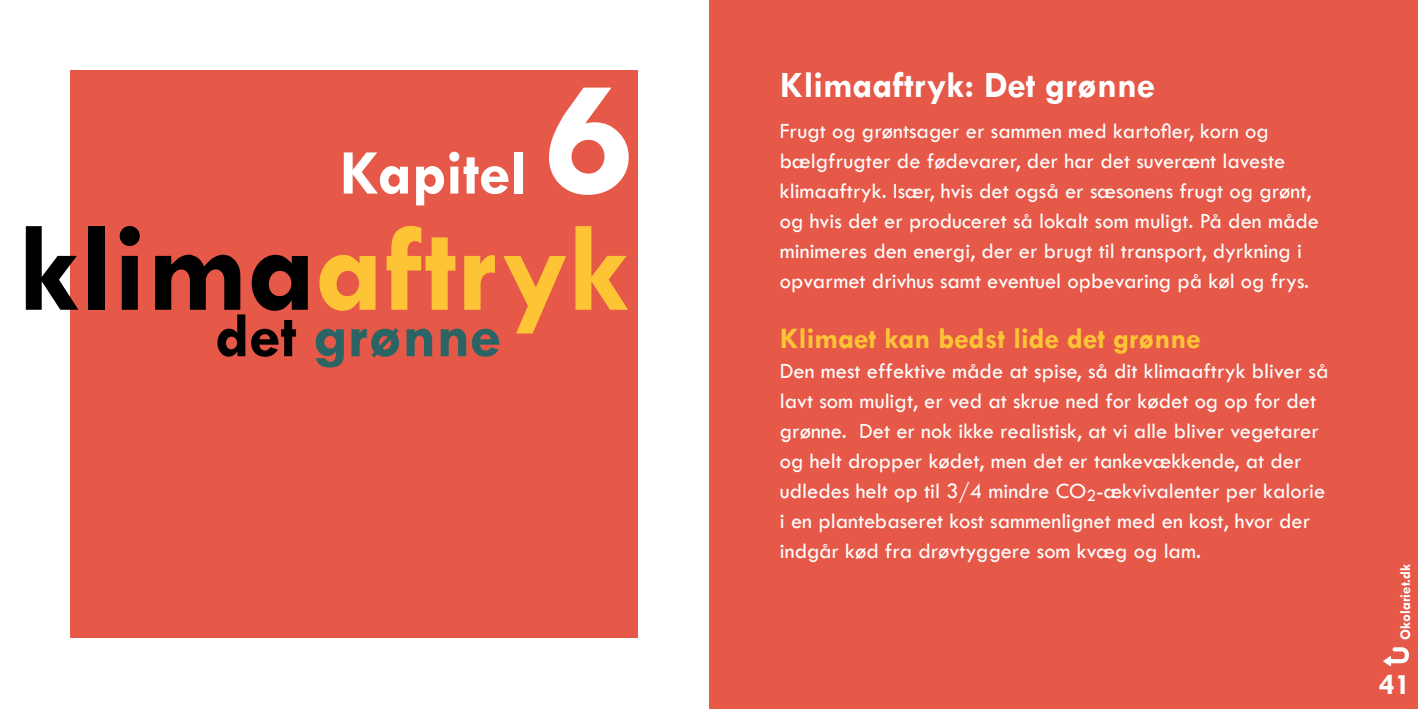
<style>
.page{position:relative;width:1418px;height:709px;background:#fff}
.page>*{position:absolute;margin:0;border:0;box-sizing:border-box;transform-origin:0 0}
.t1{font:700 170px "Tw Cen";color:#fff}
.t2{font:700 128.25px "Tw Cen";color:#fdc536}
.t3{font:700 64.12px "Tw Cen";color:#2a6464}
.t4{font:700 64.12px "Tw Cen";color:#fff}
.t5{font:700 37.5px "Tw Cen";color:#fff}
.t6{font:700 30px "Tw Cen";color:#fdc536}
.t7{font:700 30px "Tw Cen";color:#fff}
.t8{font:22.5px/30px "Tw Cen";color:#fff}
.t9{font:700 15px "Tw Cen";color:#fff}
.s1{color:#000}
</style>
<div class="page">
<div style="left:71px;top:71px;width:567px;height:567px;background:#e65848"></div>
<div style="left:709px;top:0;width:708px;height:709px;background:#e65848"></div>
<svg style="left:1383px;top:647px;width:25px;height:19px"></svg>
<h3 class="t4" style="left:339px;top:135px;width:189px">Kapitel</h3>
<h1 class="t1" style="left:544px;top:38px;width:92px">6</h1>
<h2 class="t2" style="left:19px;top:192px;width:612px"><span class="s1">klima</span>aftryk</h2>
<h3 class="t3" style="left:215px;top:297px;width:287px"><span class="s1">det</span> grønne</h3>
<h3 class="t5" style="left:780px;top:62px;width:376px">Klimaaftryk: Det grønne</h3>
<p class="t8" style="left:780px;top:116px;width:541px">Frugt og grøntsager er sammen med kartofler, korn og bælgfrugter de fødevarer, der har det suverænt laveste klimaaftryk. Især, hvis det også er sæsonens frugt og grønt, og hvis det er produceret så lokalt som muligt. På den måde minimeres den energi, der er brugt til transport, dyrkning i opvarmet drivhus samt eventuel opbevaring på køl og frys.</p>
<h3 class="t6" style="left:780px;top:320px;width:422px">Klimaet kan bedst lide det grønne</h3>
<p class="t8" style="left:780px;top:356px;width:550px">Den mest effektive måde at spise, så dit klimaaftryk bliver så lavt som muligt, er ved at skrue ned for kødet og op for det grønne. Det er nok ikke realistisk, at vi alle bliver vegetarer og helt dropper kødet, men det er tankevækkende, at der udledes helt op til 3/4 mindre CO<sub>2</sub>-ækvivalenter per kalorie i en plantebaseret kost sammenlignet med en kost, hvor der indgår kød fra drøvtyggere som kvæg og lam.</p>
<p class="t9" style="left:1396px;top:640px;width:78px;rotate:-90deg">Okolariet.dk</p>
<h3 class="t7" style="left:1378px;top:666px;width:33px">41</h3>
</div>
